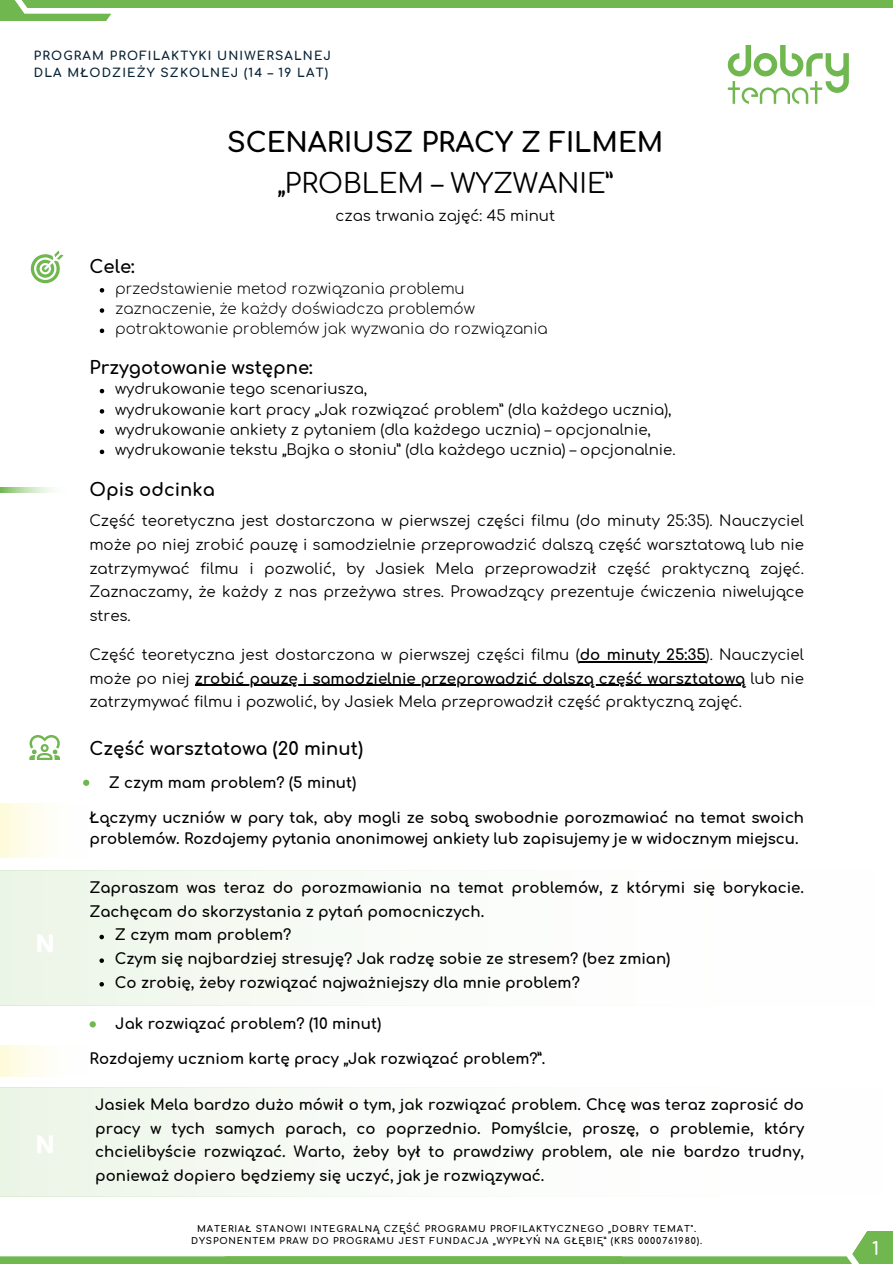
<style>
.page{position:relative;width:893px;height:1264px;background:#fff}
.page>*{position:absolute;margin:0;border:0;box-sizing:border-box;transform-origin:0 0}
.t1{font:700 27px "Comfortaa";color:#000}
.t2{font:27px "Comfortaa";color:#000}
.t3{font:700 24px "Binate Display";color:#fff}
.t4{font:700 18px "Comfortaa";color:#000}
.t5{font:700 18px "Comfortaa";color:#fff}
.t6{font:700 15px/23.7px "Comfortaa";color:#000}
.t7{font:15px/23.7px "Comfortaa";color:#000;text-align:justify}
.t8{font:300 15px "Comfortaa";color:#000}
.t9{font:700 12px/17px "Comfortaa";letter-spacing:.095em;color:#062133}
.t10{font:700 9px "Comfortaa";letter-spacing:.095em;color:#000}
.s1{font-weight:700}
.s2{font-weight:400}
</style>
<div class="page">
<div style="left:0;top:0;width:649px;height:8px;background:#6fb74e"></div>
<svg style="left:0;top:0;width:111px;height:21px;fill:#6fb74e"></svg>
<div style="left:293px;top:0;width:599px;height:8px;background:#6fb74e"></div>
<svg style="left:727px;top:45px;width:121px;height:59px"></svg>
<svg style="left:30px;top:250px;width:33px;height:34px"></svg>
<svg style="left:100px;top:288px;width:4px;height:4px"></svg>
<svg style="left:100px;top:308px;width:4px;height:5px"></svg>
<svg style="left:100px;top:328px;width:4px;height:5px"></svg>
<div style="left:759px;top:1228px;width:133px;height:35px;background:#6fb74e"></div>
<svg style="left:759px;top:1228px;width:108px;height:28px;background:#f5faf2"></svg>
<div style="left:809px;top:1142px;width:83px;height:89px;background:#fff"></div>
<div style="left:224px;top:1256px;width:667px;height:7px;background:#6fb74e"></div>
<div style="left:0;top:1256px;width:667px;height:7px;background:#6fb74e"></div>
<svg style="left:100px;top:389px;width:4px;height:4px"></svg>
<svg style="left:100px;top:409px;width:4px;height:4px"></svg>
<svg style="left:100px;top:429px;width:4px;height:5px"></svg>
<svg style="left:100px;top:449px;width:4px;height:5px"></svg>
<svg style="left:0;top:487px;width:53px;height:6px"></svg>
<hr style="left:579px;top:661px;width:126px;height:1px;background:#000">
<hr style="left:195px;top:684px;width:550px;height:1px;background:#000">
<div style="left:0;top:870px;width:892px;height:135px;background:linear-gradient(to right,#eef6ea,#fff)"></div>
<svg style="left:99px;top:934px;width:5px;height:5px"></svg>
<svg style="left:99px;top:958px;width:5px;height:4px"></svg>
<svg style="left:99px;top:982px;width:5px;height:4px"></svg>
<svg style="left:30px;top:735px;width:30px;height:25px"></svg>
<div style="left:83px;top:779px;width:6px;height:7px;background:#6fb74e;border-radius:50%"></div>
<svg style="left:90px;top:1021px;width:6px;height:6px"></svg>
<div style="left:0;top:803px;width:89px;height:54px;background:linear-gradient(to right,#fdfbdf,#feffff)"></div>
<div style="left:0;top:1045px;width:89px;height:31px;background:linear-gradient(to right,#fdfbdf,#feffff)"></div>
<div style="left:0;top:1087px;width:892px;height:109px;background:linear-gradient(to right,#eef6ea,#fff)"></div>
<h4 class="t9" style="left:34px;top:47px;width:299px">PROGRAM PROFILAKTYKI UNIWERSALNEJ<br>DLA MŁODZIEŻY SZKOLNEJ (14 – 19 LAT)</h4>
<h1 class="t1" style="left:227px;top:128px;width:438px">SCENARIUSZ PRACY Z FILMEM</h1>
<h1 class="t2" style="left:277px;top:169px;width:337px">„PROBLEM – WYZWANIE”</h1>
<p class="t7" style="left:335px;top:204px;width:221px">czas trwania zajęć: 45 minut</p>
<p class="t4" style="left:90px;top:257px;width:47px">Cele:</p>
<p class="t8" style="left:115px;top:280px;width:351px">przedstawienie metod rozwiązania problemu</p>
<h1 class="t8" style="left:115px;top:301px;width:361px">zaznaczenie, że każdy doświadcza problemów</h1>
<p class="t8" style="left:115px;top:321px;width:434px">potraktowanie problemów jak wyzwania do rozwiązania</p>
<p class="t4" style="left:90px;top:358px;width:224px">Przygotowanie wstępne:</p>
<p class="t7" style="left:115px;top:378px;width:254px">wydrukowanie tego scenariusza,</p>
<p class="t7" style="left:115px;top:398px;width:558px">wydrukowanie kart pracy „Jak rozwiązać problem” (dla każdego ucznia),</p>
<p class="t7" style="left:115px;top:418px;width:537px">wydrukowanie ankiety z pytaniem (dla każdego ucznia) – opcjonalnie,</p>
<h1 class="t7" style="left:115px;top:438px;width:562px">wydrukowanie tekstu „Bajka o słoniu” (dla każdego ucznia) – opcjonalnie.</h1>
<h3 class="t4" style="left:90px;top:480px;width:127px">Opis odcinka</h3>
<h3 class="t7" style="left:89px;top:509px;width:716px">Część teoretyczna jest dostarczona w pierwszej części filmu (do minuty 25:35). Nauczyciel może po niej zrobić pauzę i samodzielnie przeprowadzić dalszą część warsztatową lub nie zatrzymywać filmu i pozwolić, by Jasiek Mela przeprowadził część praktyczną zajęć.<br>Zaznaczamy, że każdy z nas przeżywa stres. Prowadzący prezentuje ćwiczenia niwelujące stres.</h3>
<p class="t7" style="left:89px;top:643px;width:716px">Część teoretyczna jest dostarczona w pierwszej części filmu (<span class="s1">do minuty 25:35</span>). Nauczyciel</p>
<h1 class="t6" style="left:89px;top:667px;width:716px"><span class="s2">może po niej</span> zrobić pauzę i samodzielnie przeprowadzić dalszą część warsztatową <span class="s2">lub nie</span></h1>
<h2 class="t7" style="left:89px;top:690px;width:654px">zatrzymywać filmu i pozwolić, by Jasiek Mela przeprowadził część praktyczną zajęć.</h2>
<h2 class="t4" style="left:90px;top:739px;width:275px">Część warsztatowa (20 minut)</h2>
<p class="t6" style="left:109px;top:770px;width:249px">Z czym mam problem? (5 minut)</p>
<h2 class="t3" style="left:36px;top:920px;width:20px">N</h2>
<p class="t3" style="left:36px;top:1121px;width:20px">N</p>
<p class="t6" style="left:90px;top:807px;width:716px;line-height:21.3px">Łączymy uczniów w pary tak, aby mogli ze sobą swobodnie porozmawiać na temat swoich problemów. Rozdajemy pytania anonimowej ankiety lub zapisujemy je w widocznym miejscu.</p>
<p class="t6" style="left:89px;top:876px;width:716px">Zapraszam was teraz do porozmawiania na temat problemów, z którymi się borykacie.<br>Zachęcam do skorzystania z pytań pomocniczych.</p>
<p class="t6" style="left:115px;top:923px;width:178px">Z czym mam problem?</p>
<p class="t6" style="left:115px;top:947px;width:557px">Czym się najbardziej stresuję? Jak radzę sobie ze stresem? (bez zmian)</p>
<h2 class="t6" style="left:115px;top:970px;width:466px">Co zrobię, żeby rozwiązać najważniejszy dla mnie problem?</h2>
<h2 class="t6" style="left:115px;top:1012px;width:267px">Jak rozwiązać problem? (10 minut)</h2>
<h2 class="t6" style="left:90px;top:1047px;width:457px">Rozdajemy uczniom kartę pracy „Jak rozwiązać problem?”.</h2>
<p class="t6" style="left:95px;top:1093px;width:710px;text-align:justify">Jasiek Mela bardzo dużo mówił o tym, jak rozwiązać problem. Chcę was teraz zaprosić do pracy w tych samych parach, co poprzednio. Pomyślcie, proszę, o problemie, który chcielibyście rozwiązać. Warto, żeby był to prawdziwy problem, ale nie bardzo trudny, ponieważ dopiero będziemy się uczyć, jak je rozwiązywać.</p>
<p class="t10" style="left:197px;top:1223px;width:500px">MATERIAŁ STANOWI INTEGRALNĄ CZĘŚĆ PROGRAMU PROFILAKTYCZNEGO „DOBRY TEMAT".</p>
<p class="t10" style="left:191px;top:1236px;width:512px">DYSPONENTEM PRAW DO PROGRAMU JEST FUNDACJA „WYPŁYŃ NA GŁĘBIĘ” (KRS 0000761980).</p>
<h1 class="t5" style="left:872px;top:1238px;width:9px">1</h1>
</div>
